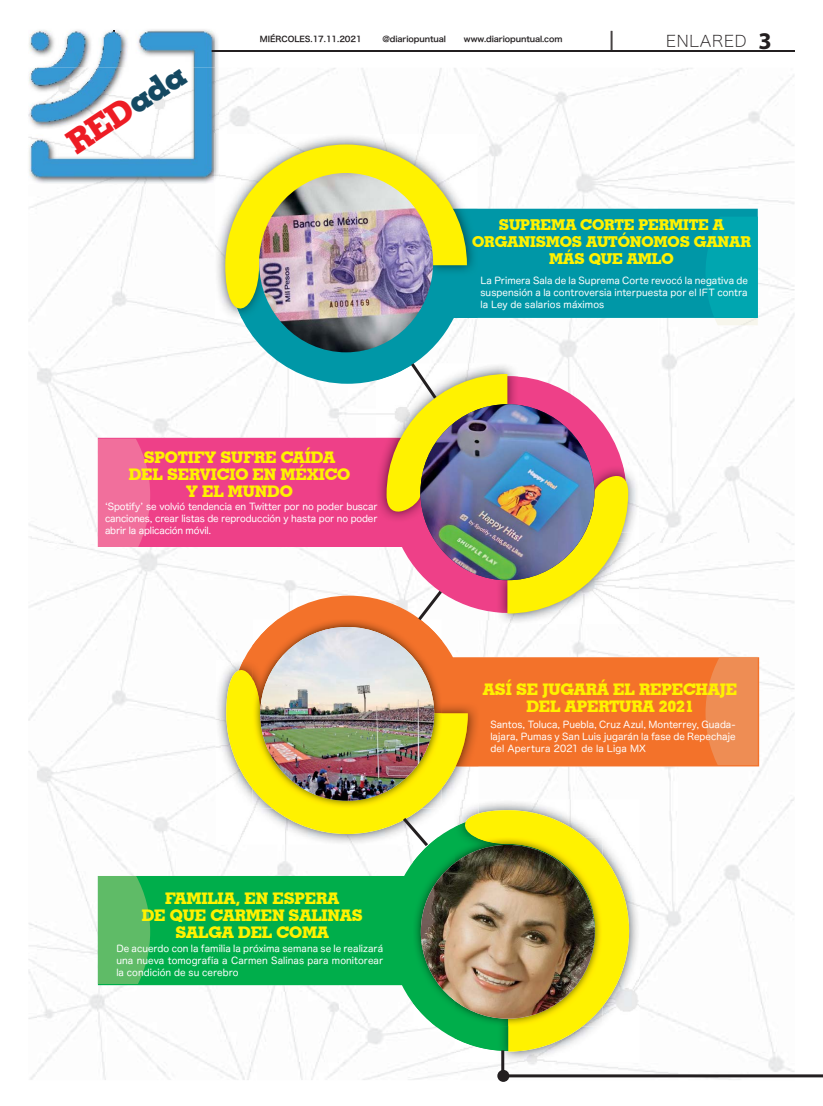
<style>
.page{position:relative;width:823px;height:1106px;background:#fff}
.page>*{position:absolute;margin:0;border:0;box-sizing:border-box;transform-origin:0 0}
.t1{font:700 33px "Geometric Slab 703 BT Xtra";color:#ed1c24}
.t2{font:700 16px/17px "Geometric Slab 703 BT Xtra";letter-spacing:-.01em;color:#fff200;text-align:center}
.t3{font:16px "Hiragino Sans W1 90 msp RKSJ H";letter-spacing:.05em;color:#231f20}
.t4{font:700 15px/17px "Geometric Slab 703 BT Xtra";letter-spacing:-.01em;color:#fff200;text-align:center}
.t5{font:9.5px/12px "Hira Maru Pro W4 90 msp RKSJ H";letter-spacing:.005em;color:#fff;text-align:justify}
.t6{font:8px "Hiragino Sans W6 90 msp RKSJ H";letter-spacing:-.01em;color:#231f20}
.s1{color:#154962}
.s2{font-family:"Myriad Pro";font-weight:700;font-size:24px}
</style>
<div class="page">
<img style="left:28px;top:543px;width:766px;height:537px">
<img style="left:28px;top:68px;width:766px;height:464px">
<img style="left:29px;top:532px;width:761px;height:11px">
<hr style="left:207px;top:51px;width:587px;height:1px;background:#231f20">
<hr style="left:207px;top:52px;width:587px;height:1px;background:#231f20">
<svg style="left:610px;top:31px;width:2px;height:20px"></svg>
<img style="left:28px;top:179px;width:186px;height:5px">
<img style="left:215px;top:36px;width:4px;height:98px">
<img style="left:28px;top:29px;width:187px;height:150px">
<svg style="left:207px;top:51px;width:12px;height:2px"></svg>
<svg style="left:114px;top:31px;width:1px;height:20px"></svg>
<svg style="left:229px;top:147px;width:528px;height:237px"></svg>
<img style="left:214px;top:134px;width:263px;height:185px">
<img style="left:214px;top:134px;width:1px;height:45px">
<svg style="left:225px;top:144px;width:241px;height:188px"></svg>
<img style="left:259px;top:173px;width:174px;height:179px;border-radius:50%">
<svg style="left:98px;top:376px;width:288px;height:237px"></svg>
<img style="left:628px;top:543px;width:10px;height:52px">
<img style="left:628px;top:465px;width:10px;height:67px">
<img style="left:628px;top:532px;width:10px;height:11px">
<img style="left:375px;top:363px;width:11px;height:13px">
<img style="left:375px;top:376px;width:11px;height:146px">
<svg style="left:230px;top:595px;width:528px;height:237px"></svg>
<img style="left:215px;top:659px;width:263px;height:155px">
<img style="left:467px;top:659px;width:11px;height:107px">
<svg style="left:226px;top:646px;width:241px;height:168px"></svg>
<img style="left:252px;top:619px;width:189px;height:60px">
<img style="left:252px;top:679px;width:189px;height:129px">
<img style="left:260px;top:627px;width:174px;height:173px;border-radius:50%">
<svg style="left:98px;top:814px;width:343px;height:237px"></svg>
<img style="left:454px;top:799px;width:185px;height:263px">
<img style="left:454px;top:799px;width:24px;height:11px">
<svg style="left:441px;top:810px;width:187px;height:241px"></svg>
<img style="left:413px;top:837px;width:62px;height:189px">
<img style="left:475px;top:837px;width:127px;height:189px">
<img style="left:420px;top:845px;width:174px;height:173px;border-radius:50%">
<img style="left:714px;top:318px;width:43px;height:7px">
<svg style="left:705px;top:217px;width:52px;height:101px;background:#00a4af"></svg>
<img style="left:98px;top:547px;width:40px;height:1px">
<svg style="left:98px;top:439px;width:52px;height:108px;background:#f06b9a"></svg>
<img style="left:98px;top:875px;width:38px;height:1px">
<svg style="left:98px;top:876px;width:52px;height:108px;background:#57b964"></svg>
<img style="left:719px;top:656px;width:38px;height:1px">
<svg style="left:705px;top:657px;width:52px;height:108px;background:#ee8a50"></svg>
<img style="left:386px;top:360px;width:242px;height:263px">
<svg style="left:399px;top:814px;width:32px;height:35px"></svg>
<hr style="left:501px;top:1050px;width:3px;height:23px;background:#231f20">
<hr style="left:503px;top:1074px;width:319px;height:3px;background:#231f20">
<div style="left:497px;top:1069px;width:12px;height:12px;background:#231f20;border-radius:50%"></div>
<h1 class="t1" style="left:59px;top:129px;width:136px;rotate:-34deg">RED<span class="s1">ada</span></h1>
<p class="t6" style="left:260px;top:36px;width:103px">MIÉRCOLES.17.11.2021</p>
<p class="t6" style="left:382px;top:36px;width:65px">@diariopuntual</p>
<p class="t6" style="left:463px;top:36px;width:100px">www.diariopuntual.com</p>
<h2 class="t3" style="left:665px;top:35px;width:107px">ENLARED <span class="s2">3</span></h2>
<h3 class="t4" style="left:472px;top:216px;width:280px">SUPREMA CORTE PERMITE A<br>ORGANISMOS AUTÓNOMOS GANAR<br>MÁS QUE AMLO</h3>
<p class="t5" style="left:480px;top:275px;width:269px">La Primera Sala de la Suprema Corte revocó la negativa de suspensión a la controversia interpuesta por el IFT contra la Ley de salarios máximos</p>
<h2 class="t2" style="left:129px;top:449px;width:223px">SPOTIFY SUFRE CAÍDA<br>DEL SERVICIO EN MÉXICO<br>Y EL MUNDO</h2>
<p class="t5" style="left:105px;top:502px;width:274px">ʻSpotifyʼ se volvió tendencia en Twitter por no poder buscar canciones, crear listas de reproducción y hasta por no poder abrir la aplicación móvil.</p>
<h2 class="t2" style="left:142px;top:890px;width:222px">FAMILIA, EN ESPERA<br>DE QUE CARMEN SALINAS<br>SALGA DEL COMA</h2>
<p class="t5" style="left:116px;top:943px;width:268px">De acuerdo con la familia la próxima semana se le realizará una nueva tomografía a Carmen Salinas para monitorear la condición de su cerebro</p>
<h2 class="t2" style="left:482px;top:680px;width:256px">ASÍ SE JUGARÁ EL REPECHAJE<br>DEL APERTURA 2021</h2>
<p class="t5" style="left:490px;top:719px;width:247px">Santos, Toluca, Puebla, Cruz Azul, Monterrey, Guada&shy;lajara, Pumas y San Luis jugarán la fase de Repechaje del Apertura 2021 de la Liga MX</p>
</div>
